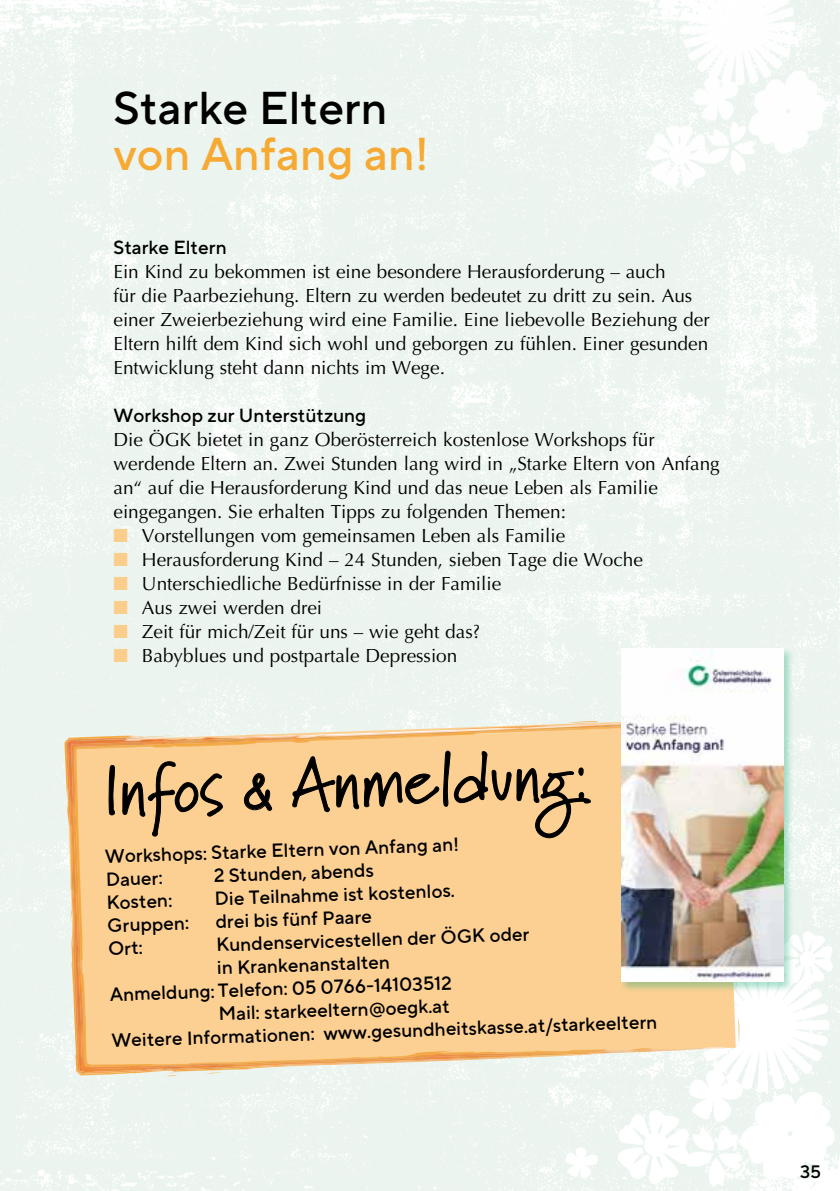
<style>
.page{position:relative;width:840px;height:1191px;background:#fff}
.page>*{position:absolute;margin:0;border:0;box-sizing:border-box;transform-origin:0 0}
.t1{font:70px "Marydale";color:#000}
.t2{font:500 46px "TT Norms Pro";color:#000}
.t3{font:500 46px "TT Norms Pro";color:#f6aa34}
.t4{font:19px/24px "Optima LT Std";color:#000}
.t5{font:500 19px/23px "TT Norms Pro";color:#000}
.t6{font:500 18px "TT Norms Pro";color:#000}
.s1{color:#fbcd8a}
.s2{font-size:70.2px}
.s3{font-family:"Comic Sans MS";font-size:46px}
</style>
<div class="page">
<img style="left:0;top:0;width:839px;height:1191px">
<img style="left:560px;top:918px;width:276px;height:273px">
<img style="left:591px;top:0;width:248px;height:204px">
<svg style="left:737px;top:1019px;width:2px;height:30px"></svg>
<img style="left:68px;top:722px;width:628px;height:350px">
<svg style="left:71px;top:900px;width:4px;height:25px"></svg>
<svg style="left:164px;top:1069px;width:18px;height:7px"></svg>
<svg style="left:205px;top:1067px;width:20px;height:6px"></svg>
<svg style="left:108px;top:764px;width:7px;height:98px"></svg>
<svg style="left:122px;top:718px;width:101px;height:129px;background:#ebc794"></svg>
<svg style="left:244px;top:726px;width:28px;height:85px;background:#e5c08c"></svg>
<svg style="left:292px;top:705px;width:319px;height:216px;background:#f3cd98"></svg>
<div style="left:619px;top:647px;width:174px;height:345px;background:#00a56c;opacity:.32"></div>
<img style="left:621px;top:649px;width:161px;height:333px">
<h2 class="t2" style="left:113px;top:78px;width:275px">Starke Eltern</h2>
<h2 class="t3" style="left:113px;top:124px;width:317px">von Anfang an!</h2>
<p class="t5" style="left:113px;top:235px;width:115px">Starke Eltern</p>
<p class="t4" style="left:113px;top:260px;width:597px">Ein Kind zu bekommen ist eine besondere Herausforderung – auch<br>für die Paarbeziehung. Eltern zu werden bedeutet zu dritt zu sein. Aus einer Zweierbeziehung wird eine Familie. Eine liebevolle Beziehung der Eltern hilft dem Kind sich wohl und geborgen zu fühlen. Einer gesunden Entwicklung steht dann nichts im Wege.</p>
<p class="t5" style="left:113px;top:403px;width:254px">Workshop zur Unterstützung</p>
<p class="t4" style="left:113px;top:428px;width:607px">Die ÖGK bietet in ganz Oberösterreich kostenlose Workshops für werdende Eltern an. Zwei Stunden lang wird in „Starke Eltern von Anfang an“ auf die Herausforderung Kind und das neue Leben als Familie eingegangen. Sie erhalten Tipps zu folgenden Themen:</p>
<p class="t4" style="left:113px;top:524px;width:453px"><span class="s1">■</span> Vorstellungen vom gemeinsamen Leben als Familie</p>
<p class="t4" style="left:113px;top:548px;width:530px"><span class="s1">■</span> Herausforderung Kind – 24 Stunden, sieben Tage die Woche</p>
<p class="t4" style="left:113px;top:572px;width:389px"><span class="s1">■</span> Unterschiedliche Bedürfnisse in der Familie</p>
<p class="t4" style="left:113px;top:596px;width:210px"><span class="s1">■</span> Aus zwei werden drei</p>
<p class="t4" style="left:113px;top:620px;width:368px"><span class="s1">■</span> Zeit für mich/Zeit für uns – wie geht das?</p>
<p class="t4" style="left:113px;top:644px;width:345px"><span class="s1">■</span> Babyblues und postpartale Depression</p>
<h1 class="t1" style="left:101px;top:749px;width:488px;rotate:-2deg"><span class="s2">Infos</span> <span class="s3">&amp;</span> Anmeldung<span class="s2">:</span></h1>
<p class="t5" style="left:104px;top:844px;width:355px;rotate:-2deg">Workshops: Starke Eltern von Anfang an!<br>Dauer:</p>
<p class="t5" style="left:213px;top:863px;width:161px;rotate:-2deg">2 Stunden, abends</p>
<p class="t5" style="left:106px;top:890px;width:67px;rotate:-2deg">Kosten:</p>
<p class="t5" style="left:214px;top:886px;width:242px;rotate:-2deg">Die Teilnahme ist kostenlos.</p>
<p class="t5" style="left:107px;top:913px;width:83px;rotate:-2deg">Gruppen:</p>
<p class="t5" style="left:215px;top:909px;width:158px;rotate:-2deg">drei bis fünf Paare</p>
<p class="t5" style="left:108px;top:936px;width:36px;rotate:-2deg">Ort:</p>
<p class="t5" style="left:216px;top:932px;width:315px;rotate:-2deg">Kundenservicestellen der ÖGK oder</p>
<p class="t5" style="left:216px;top:955px;width:174px;rotate:-2deg">in Krankenanstalten</p>
<p class="t5" style="left:109px;top:982px;width:344px;rotate:-2deg">Anmeldung: Telefon: 05 0766-14103512</p>
<p class="t5" style="left:218px;top:1001px;width:232px;rotate:-2deg">Mail: starkeeltern@oegk.at</p>
<p class="t5" style="left:111px;top:1028px;width:547px;rotate:-2deg">Weitere Informationen: www.gesundheitskasse.at/starkeeltern</p>
<p class="t6" style="left:799px;top:1160px;width:22px">35</p>
</div>
